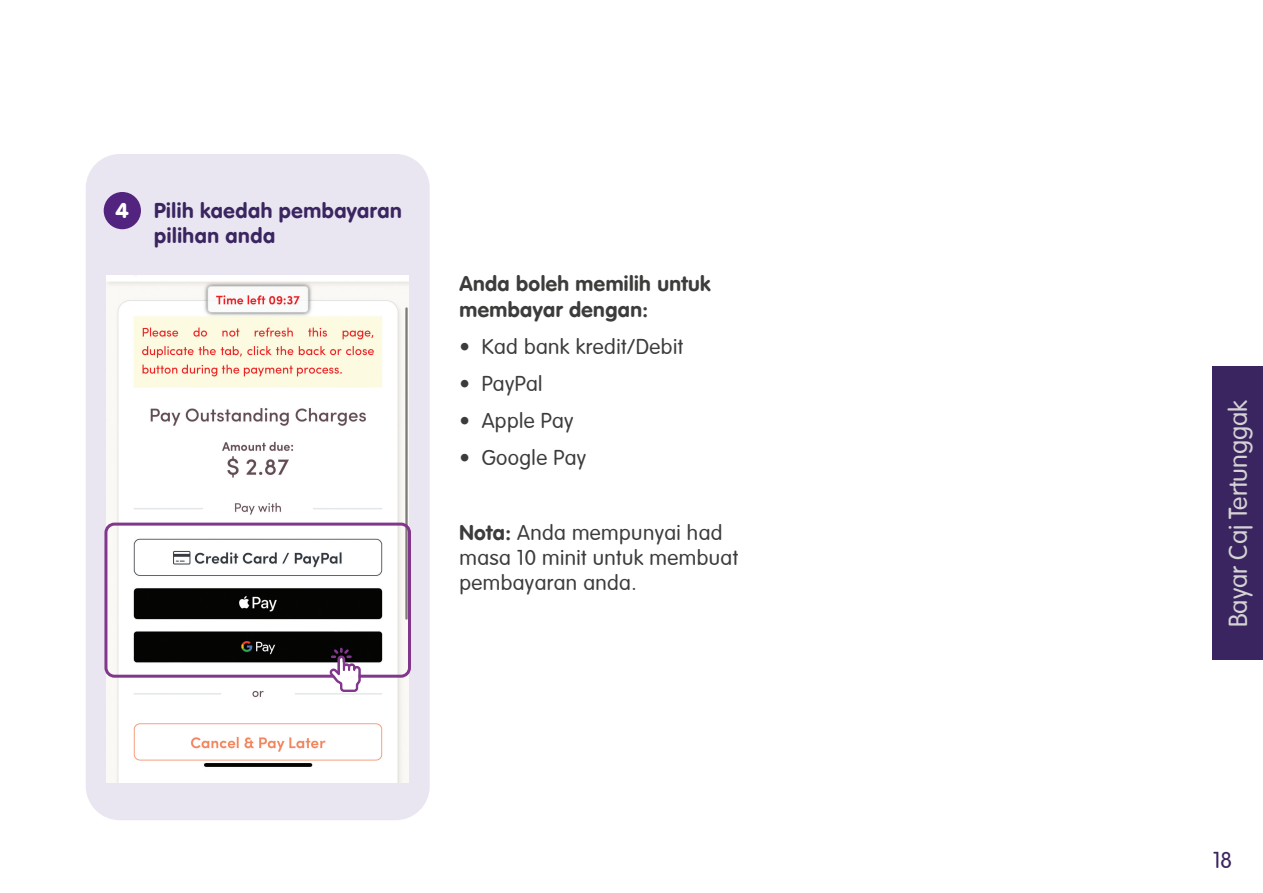
<style>
.page{position:relative;width:1263px;height:893px;background:#fff}
.page>*{position:absolute;margin:0;border:0;box-sizing:border-box;transform-origin:0 0}
.t1{font:300 25.5px "VAG Rounded";color:#d4d3d4}
.t2{font:300 22.5px "VAG Rounded";color:#3a2560}
.t3{font:300 21px/25.2px "VAG Rounded";letter-spacing:.02em;color:#3c3c3b}
.t4{font:21px/25.2px "VAG Rounded Bold";letter-spacing:.02em;color:#3c3c3b}
.t5{font:21px/25.2px "VAG Rounded Bold";letter-spacing:.03em;color:#3a2560}
.s1{font-family:"VAG Rounded Black S Si";font-weight:900;color:#fff}
.s2{font-family:"VAG Rounded Bold";font-weight:400}
</style>
<div class="page">
<div style="left:86px;top:154px;width:344px;height:666px;background:#eae6f1;border-radius:34px"></div>
<div style="left:1213px;top:367px;width:50px;height:293px;background:#3a2560"></div>
<div style="left:104px;top:192px;width:37px;height:37px;background:#52247f;border-radius:50%"></div>
<img style="left:107px;top:275px;width:301px;height:507px">
<div style="left:104px;top:523px;width:307px;height:155px;border:3px solid #82368c;border-radius:9px"></div>
<svg style="left:329px;top:648px;width:32px;height:44px"></svg>
<p class="t5" style="left:154px;top:198px;width:249px;text-indent:-38px"><span class="s1">4</span> Pilih kaedah pembayaran pilihan anda</p>
<p class="t4" style="left:459px;top:271px;width:253px">Anda boleh memilih untuk membayar dengan:</p>
<p class="t3" style="left:459px;top:334px;width:225px">• Kad bank kredit/Debit</p>
<p class="t3" style="left:459px;top:371px;width:85px">• PayPal</p>
<p class="t3" style="left:459px;top:408px;width:116px">• Apple Pay</p>
<p class="t3" style="left:459px;top:445px;width:128px">• Google Pay</p>
<p class="t3" style="left:459px;top:520px;width:280px"><span class="s2">Nota:</span> Anda mempunyai had masa 10 minit untuk membuat pembayaran anda.</p>
<p class="t1" style="left:1224px;top:627px;width:229px;rotate:-90deg">Bayar Caj Tertunggak</p>
<p class="t2" style="left:1213px;top:847px;width:21px">18</p>
</div>
